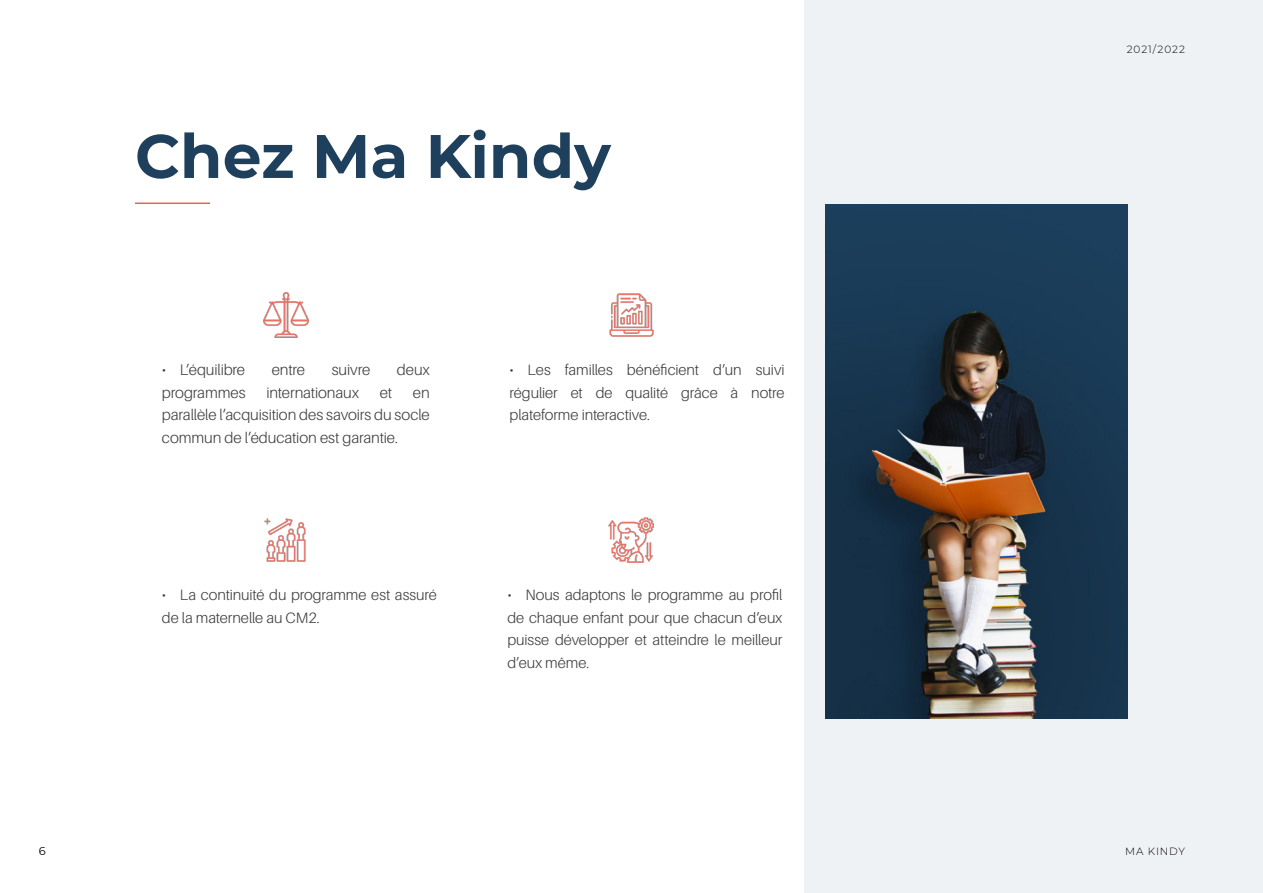
<style>
.page{position:relative;width:1263px;height:893px;background:#fff}
.page>*{position:absolute;margin:0;border:0;box-sizing:border-box;transform-origin:0 0}
.Titre{font:700 61.35px "Montserrat";color:#1e405c}
.t1{font:300 15.3px/22.5px "Aileron";letter-spacing:-.005em;color:#3b3c3b;text-align:justify}
.t2{font:300 15px/22.5px "Aileron";letter-spacing:-.005em;color:#3b3c3b;text-align:justify}
.t3{font:11.4px "Montserrat";color:#000}
.t4{font:300 10.5px "Montserrat";letter-spacing:.085em;color:#000}
</style>
<div class="page">
<div style="left:804px;top:0;width:459px;height:893px;background:#eff2f4"></div>
<img style="left:826px;top:204px;width:302px;height:515px">
<hr style="left:135px;top:203px;width:75px;height:1px;background:#e96152">
<img style="left:609px;top:293px;width:45px;height:44px">
<img style="left:263px;top:293px;width:45px;height:45px">
<img style="left:264px;top:518px;width:42px;height:44px">
<img style="left:609px;top:518px;width:45px;height:45px">
<p class="Titre" style="left:135px;top:112px;width:477px">Chez Ma Kindy</p>
<p class="t1" style="left:162px;top:359px;width:85px">• L’équilibre</p>
<p class="t1" style="left:272px;top:359px;width:35px">entre</p>
<p class="t1" style="left:332px;top:359px;width:40px">suivre</p>
<p class="t1" style="left:397px;top:359px;width:34px">deux</p>
<p class="t1" style="left:162px;top:381px;width:85px">programmes</p>
<p class="t1" style="left:266px;top:381px;width:94px">internationaux</p>
<p class="t1" style="left:380px;top:381px;width:14px">et</p>
<p class="t1" style="left:162px;top:381px;width:269px;text-indent:251px">en parallèle l’acquisition des savoirs du socle commun de l’éducation est garantie.</p>
<p class="t2" style="left:162px;top:584px;width:277px">• La continuité du programme est assuré de la maternelle au CM2.</p>
<p class="t2" style="left:509px;top:359px;width:277px">• Les familles bénéficient d’un suivi régulier et de qualité grâce à notre plateforme interactive.</p>
<p class="t2" style="left:507px;top:584px;width:277px">• Nous adaptons le programme au profil de chaque enfant pour que chacun d’eux puisse développer et atteindre le meilleur d’eux même.</p>
<p class="t4" style="left:1127px;top:42px;width:60px">2021/2022</p>
<p class="t3" style="left:39px;top:843px;width:8px">6</p>
<p class="t4" style="left:1125px;top:844px;width:62px">MA KINDY</p>
</div>
